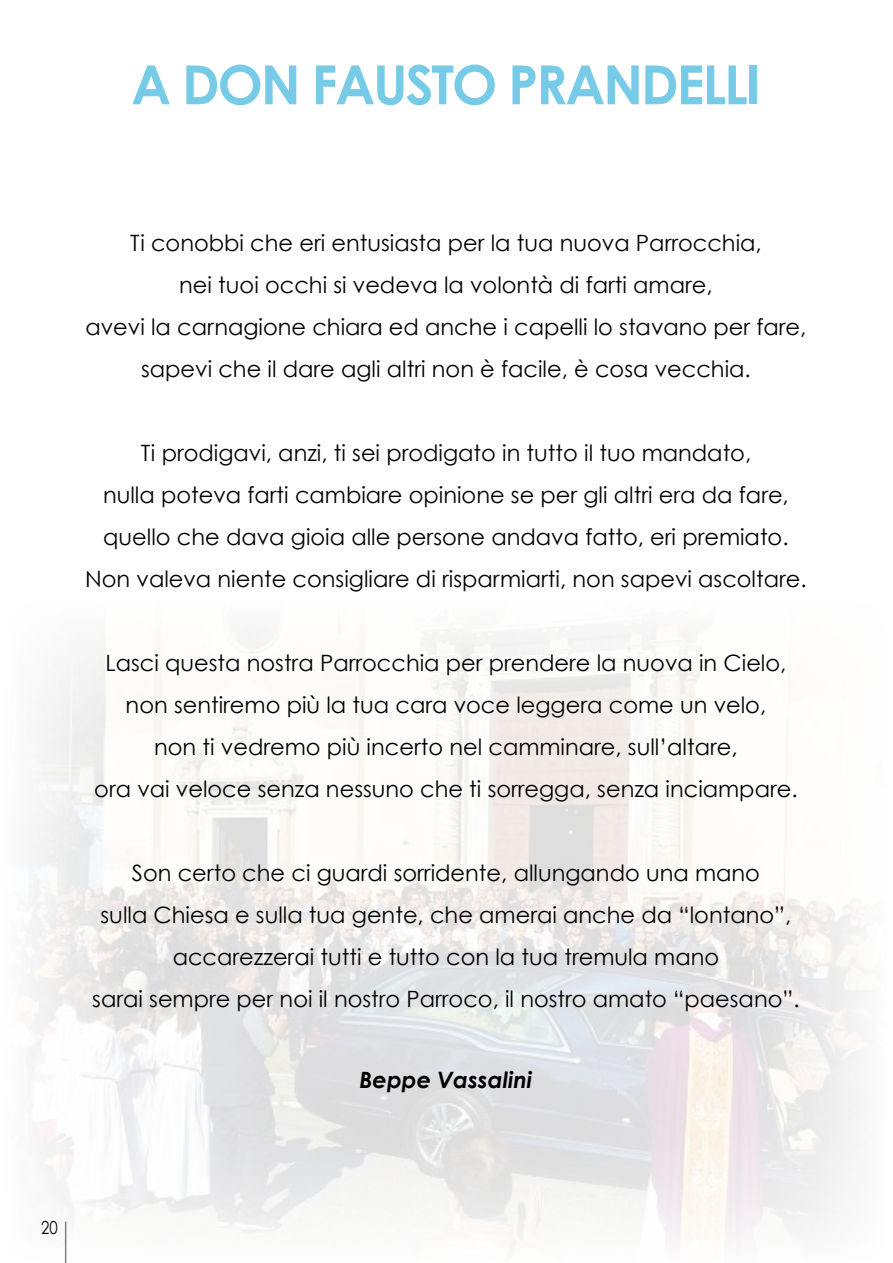
<style>
.page{position:relative;width:893px;height:1263px;background:#fff}
.page>*{position:absolute;margin:0;border:0;box-sizing:border-box;transform-origin:0 0}
.t1{font:700 54px "Century Gothic";letter-spacing:-.04em;color:#78cbe7}
.t2{font:22.5px/42px "Century Gothic";color:#000;text-align:center}
.t3{font:italic 700 22.5px "Century Gothic";color:#000}
.t4{font:18px "Century Gothic";color:#000;scale:.83 1}
</style>
<div class="page">
<img style="left:30px;top:628px;width:835px;height:635px">
<h1 class="t1" style="left:131px;top:51px;width:631px">A DON FAUSTO PRANDELLI</h1>
<p class="t2" style="left:85px;top:222px;width:723px">Ti conobbi che eri entusiasta per la tua nuova Parrocchia,<br>nei tuoi occhi si vedeva la volontà di farti amare,<br>avevi la carnagione chiara ed anche i capelli lo stavano per fare, sapevi che il dare agli altri non è facile, è cosa vecchia.</p>
<p class="t2" style="left:85px;top:432px;width:723px">Ti prodigavi, anzi, ti sei prodigato in tutto il tuo mandato,<br>nulla poteva farti cambiare opinione se per gli altri era da fare, quello che dava gioia alle persone andava fatto, eri premiato.<br>Non valeva niente consigliare di risparmiarti, non sapevi ascoltare.</p>
<p class="t2" style="left:94px;top:642px;width:705px">Lasci questa nostra Parrocchia per prendere la nuova in Cielo, non sentiremo più la tua cara voce leggera come un velo,<br>non ti vedremo più incerto nel camminare, sull’altare,<br>ora vai veloce senza nessuno che ti sorregga, senza inciampare.</p>
<p class="t2" style="left:92px;top:852px;width:709px">Son certo che ci guardi sorridente, allungando una mano<br>sulla Chiesa e sulla tua gente, che amerai anche da “lontano”, accarezzerai tutti e tutto con la tua tremula mano<br>sarai sempre per noi il nostro Parroco, il nostro amato “paesano”.</p>
<p class="t3" style="left:360px;top:1066px;width:174px">Beppe Vassalini</p>
<p class="t4" style="left:41px;top:1216px;width:22px">20</p>
</div>
